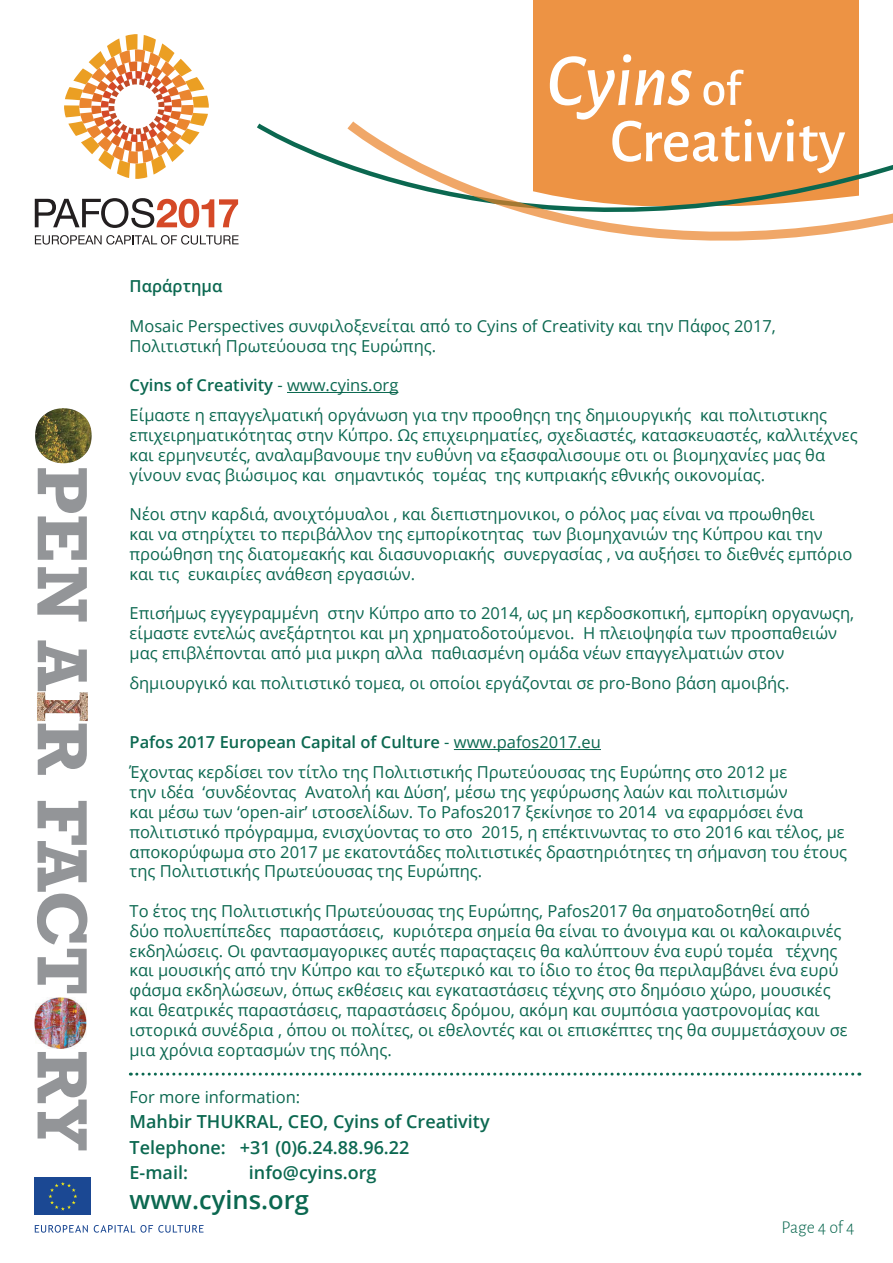
<style>
.page{position:relative;width:893px;height:1263px;background:#fff}
.page>*{position:absolute;margin:0;border:0;box-sizing:border-box;transform-origin:0 0}
.t1{font:italic 500 75.15px "Alegreya Sans";color:#fff}
.t2{font:500 62.55px "Alegreya Sans";color:#fff}
.t3{font:600 25.5px "Open Sans";color:#0b6850}
.t4{font:600 18px "Open Sans";color:#0b6850}
.t5{font:300 18px "Alegreya Sans";letter-spacing:-.01em;color:#0b6850}
.t6{font:16.5px/19.8px "Open Sans";color:#0b6850}
.t7{font:600 16.5px "Open Sans";color:#0b6850}
.s1{font-style:normal;font-size:50.1px}
.s2{font-weight:400}
</style>
<div class="page">
<hr style="left:287px;top:392px;width:111px;height:1px;background:#0b6850">
<hr style="left:454px;top:749px;width:147px;height:1px;background:#0b6850">
<div style="left:534px;top:0;width:325px;height:205px;background:#ed9344"></div>
<svg style="left:341px;top:116px;width:552px;height:125px"></svg>
<svg style="left:130px;top:1072px;width:723px;height:3px"></svg>
<svg style="left:37px;top:801px;width:50px;height:192px"></svg>
<svg style="left:38px;top:1052px;width:49px;height:98px"></svg>
<svg style="left:38px;top:468px;width:49px;height:92px"></svg>
<svg style="left:37px;top:567px;width:50px;height:54px"></svg>
<svg style="left:38px;top:640px;width:49px;height:51px"></svg>
<svg style="left:38px;top:724px;width:49px;height:51px"></svg>
<svg style="left:35px;top:1225px;width:169px;height:8px"></svg>
<div style="left:35px;top:1178px;width:56px;height:37px;background:#1b4893"></div>
<svg style="left:48px;top:1182px;width:29px;height:28px"></svg>
<svg style="left:64px;top:34px;width:145px;height:145px"></svg>
<svg style="left:35px;top:198px;width:203px;height:30px"></svg>
<svg style="left:35px;top:235px;width:204px;height:10px"></svg>
<img style="left:34px;top:997px;width:53px;height:51px">
<img style="left:48px;top:408px;width:14px;height:4px">
<img style="left:37px;top:692px;width:51px;height:29px">
<p class="t1" style="left:547px;top:29px;width:196px">Cyins <span class="s1">of</span></p>
<p class="t2" style="left:610px;top:97px;width:237px">Creativity</p>
<p class="t7" style="left:130px;top:275px;width:94px">Παράρτημα</p>
<p class="t6" style="left:130px;top:315px;width:648px">Mosaic Perspectives συνφιλοξενείται από το Cyins of Creativity και την Πάφος 2017,<br>Πολιτιστική Πρωτεύουσα της Ευρώπης.</p>
<p class="t7" style="left:130px;top:374px;width:270px">Cyins of Creativity <span class="s2">- www.cyins.org</span></p>
<p class="t6" style="left:130px;top:405px;width:730px">Είμαστε η επαγγελματική οργάνωση για την προοθηςη της δημιουργικής και πολιτιστικης επιχειρηματικότητας στην Κύπρο. Ως επιχειρηματίες, σχεδιαστές, κατασκευαστές, καλλιτέχνες και ερμηνευτές, αναλαμβανουμε την ευθύνη να εξασφαλισουμε οτι οι βιομηχανίες μας θα γίνουν ενας βιώσιμος και σημαντικός τομέας της κυπριακής εθνικής οικονομίας.</p>
<p class="t6" style="left:130px;top:504px;width:724px">Νέοι στην καρδιά, ανοιχτόμυαλοι , και διεπιστημονικοι, ο ρόλος μας είναι να προωθηθει<br>και να στηρίχτει το περιβάλλον της εμπορίκοτητας των βιομηχανιών της Κύπρου και την προώθηση της διατομεακής και διασυνοριακής συνεργασίας , να αυξήσει το διεθνές εμπόριο και τις ευκαιρίες ανάθεση εργασιών.</p>
<p class="t6" style="left:130px;top:603px;width:726px">Επισήμως εγγεγραμμένη στην Κύπρο απο το 2014, ως μη κερδοσκοπική, εμπορίκη οργανωςη, είμαστε εντελώς ανεξάρτητοι και μη χρηματοδοτούμενοι. Η πλειοψηφία των προσπαθειών μας επιβλέπονται από μια μικρη αλλα παθιασμένη ομάδα νέων επαγγελματιών στον</p>
<p class="t6" style="left:130px;top:672px;width:661px">δημιουργικό και πολιτιστικό τομεα, οι οποίοι εργάζονται σε pro-Bono βάση αμοιβής.</p>
<p class="t7" style="left:130px;top:731px;width:473px">Pafos 2017 European Capital of Culture <span class="s2">- www.pafos2017.eu</span></p>
<p class="t6" style="left:130px;top:762px;width:719px">Έχοντας κερδίσει τον τίτλο της Πολιτιστικής Πρωτεύουσας της Ευρώπης στο 2012 με<br>την ιδέα ‘συνδέοντας Ανατολή και Δύση’, μέσω της γεφύρωσης λαών και πολιτισμών<br>και μέσω των ‘open-air’ ιστοσελίδων. Το Pafos2017 ξεκίνησε το 2014 να εφαρμόσει ένα πολιτιστικό πρόγραμμα, ενισχύοντας το στο 2015, η επέκτινωντας το στο 2016 και τέλος, με αποκορύφωμα στο 2017 με εκατοντάδες πολιτιστικές δραστηριότητες τη σήμανση του έτους της Πολιτιστικής Πρωτεύουσας της Ευρώπης.</p>
<p class="t6" style="left:130px;top:900px;width:720px">Το έτος της Πολιτιστικής Πρωτεύουσας της Ευρώπης, Pafos2017 θα σηματοδοτηθεί από<br>δύο πολυεπίπεδες παραστάσεις, κυριότερα σημεία θα είναι το άνοιγμα και οι καλοκαιρινές εκδηλώσεις. Οι φαντασμαγορικες αυτές παραςταςεις θα καλύπτουν ένα ευρύ τομέα τέχνης και μουσικής από την Κύπρο και το εξωτερικό και το ίδιο το έτος θα περιλαμβάνει ένα ευρύ φάσμα εκδηλώσεων, όπως εκθέσεις και εγκαταστάσεις τέχνης στο δημόσιο χώρο, μουσικές και θεατρικές παραστάσεις, παραστάσεις δρόμου, ακόμη και συμπόσια γαστρονομίας και ιστορικά συνέδρια , όπου οι πολίτες, οι εθελοντές και οι επισκέπτες της θα συμμετάσχουν σε μια χρόνια εορτασμών της πόλης.</p>
<p class="t6" style="left:130px;top:1086px;width:172px">For more information:</p>
<p class="t4" style="left:130px;top:1109px;width:362px">Mahbir THUKRAL, CEO, Cyins of Creativity</p>
<p class="t4" style="left:130px;top:1135px;width:281px">Telephone: +31 (0)6.24.88.96.22</p>
<p class="t4" style="left:130px;top:1160px;width:60px">E-mail:</p>
<p class="t4" style="left:249px;top:1160px;width:129px">info@cyins.org</p>
<p class="t3" style="left:130px;top:1182px;width:181px">www.cyins.org</p>
<p class="t5" style="left:781px;top:1215px;width:75px">Page 4 of 4</p>
</div>
